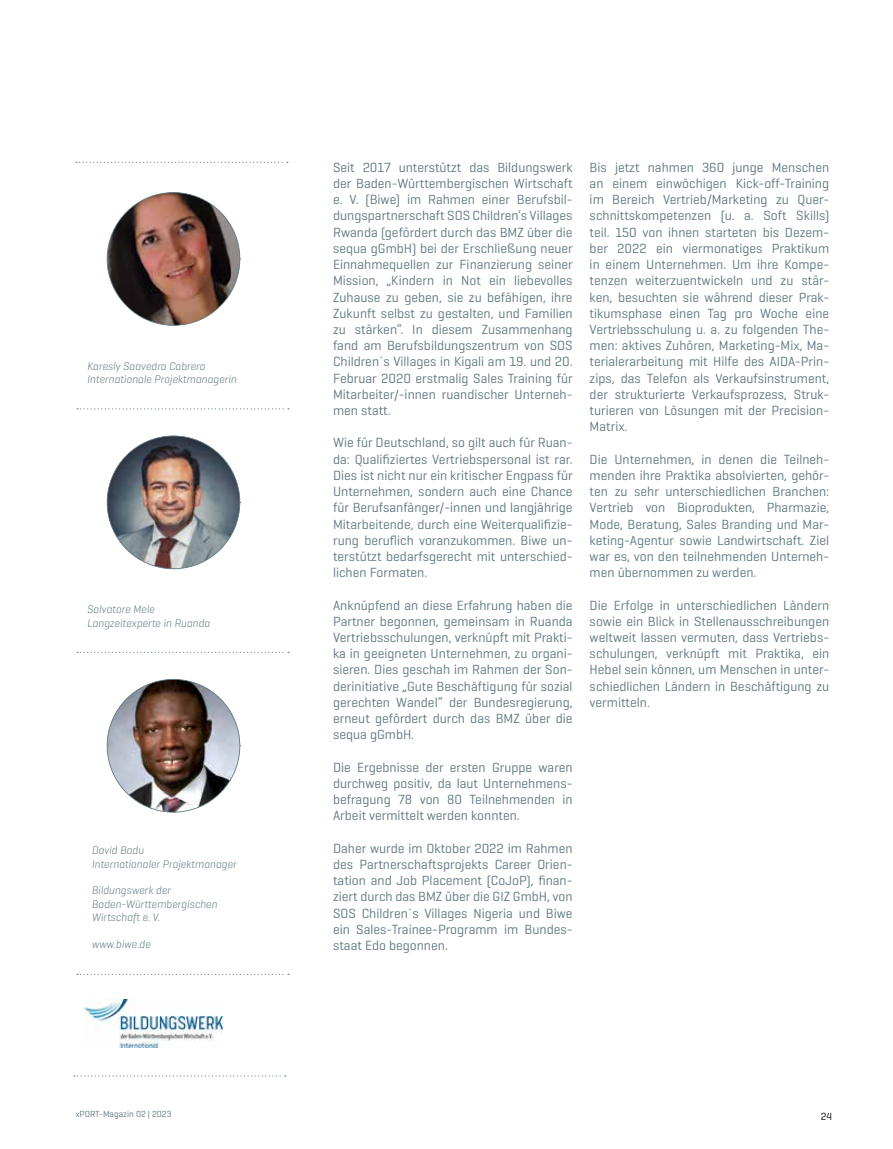
<style>
.page{position:relative;width:893px;height:1149px;background:#fff}
.page>*{position:absolute;margin:0;border:0;box-sizing:border-box;transform-origin:0 0}
.t1{font:13.5px/16.2px "Geogrotesque";color:#5e767f;text-align:justify}
.t2{font:italic 300 11.25px/13.4px "Geogrotesque";color:#5e767f}
.t3{font:10.5px "Geogrotesque";color:#000}
.t4{font:9px "Geogrotesque";color:#5e767f}
</style>
<div class="page">
<img style="left:107px;top:192px;width:134px;height:134px">
<svg style="left:76px;top:162px;width:212px;height:1px"></svg>
<svg style="left:77px;top:973px;width:212px;height:1px"></svg>
<img style="left:85px;top:999px;width:137px;height:48px">
<svg style="left:74px;top:1075px;width:212px;height:1px"></svg>
<svg style="left:77px;top:408px;width:212px;height:1px"></svg>
<img style="left:107px;top:435px;width:134px;height:134px">
<svg style="left:77px;top:651px;width:212px;height:1px"></svg>
<img style="left:107px;top:678px;width:134px;height:134px">
<p class="t2" style="left:87px;top:358px;width:151px">Karesly Saavedra Cabrera<br>Internationale Projektmanagerin</p>
<p class="t2" style="left:87px;top:602px;width:124px">Salvatore Mele<br>Langzeitexperte in Ruanda</p>
<p class="t2" style="left:92px;top:843px;width:146px">David Badu<br>Internationaler Projektmanager</p>
<p class="t2" style="left:92px;top:883px;width:127px">Bildungswerk der<br>Baden-Württembergischen<br>Wirtschaft e. V.</p>
<p class="t2" style="left:92px;top:937px;width:60px">www.biwe.de</p>
<p class="t4" style="left:75px;top:1108px;width:98px">xPORT-Magazin 02 | 2023</p>
<p class="t1" style="left:333px;top:159px;width:241px">Seit 2017 unterstützt das Bildungswerk der Baden-Württembergischen Wirtschaft e. V. (Biwe) im Rahmen einer Berufsbil&shy;dungspartnerschaft SOS Children‘s Villages Rwanda (gefördert durch das BMZ über die sequa gGmbH) bei der Erschließung neuer Einnahmequellen zur Finanzierung seiner Mission, „Kindern in Not ein liebevolles Zuhause zu geben, sie zu befähigen, ihre Zukunft selbst zu gestalten, und Familien zu stärken“. In diesem Zusammenhang fand am Berufsbildungszentrum von SOS Children´s Villages in Kigali am 19. und 20.<br>Februar 2020 erstmalig Sales Training für Mitarbeiter/-innen ruandischer Unterneh&shy;men statt.</p>
<p class="t1" style="left:333px;top:434px;width:241px">Wie für Deutschland, so gilt auch für Ruan&shy;da: Qualifiziertes Vertriebspersonal ist rar.<br>Dies ist nicht nur ein kritischer Engpass für Unternehmen, sondern auch eine Chance für Berufsanfänger/-innen und langjährige Mitarbeitende, durch eine Weiterqualifizie&shy;rung beruflich voranzukommen. Biwe un&shy;terstützt bedarfsgerecht mit unterschied&shy;lichen Formaten.</p>
<p class="t1" style="left:333px;top:596px;width:241px">Anknüpfend an diese Erfahrung haben die Partner begonnen, gemeinsam in Ruanda Vertriebsschulungen, verknüpft mit Prakti&shy;ka in geeigneten Unternehmen, zu organi&shy;sieren. Dies geschah im Rahmen der Son&shy;derinitiative „Gute Beschäftigung für sozial gerechten Wandel“ der Bundesregierung, erneut gefördert durch das BMZ über die sequa gGmbH.</p>
<p class="t1" style="left:333px;top:758px;width:241px">Die Ergebnisse der ersten Gruppe waren durchweg positiv, da laut Unternehmens&shy;befragung 78 von 80 Teilnehmenden in Arbeit vermittelt werden konnten.</p>
<p class="t1" style="left:333px;top:839px;width:241px">Daher wurde im Oktober 2022 im Rahmen des Partnerschaftsprojekts Career Orien&shy;tation and Job Placement (CoJoP), finan&shy;ziert durch das BMZ über die GIZ GmbH, von SOS Children´s Villages Nigeria und Biwe ein Sales-Trainee-Programm im Bundes&shy;staat Edo begonnen.</p>
<p class="t1" style="left:590px;top:159px;width:241px">Bis jetzt nahmen 360 junge Menschen an einem einwöchigen Kick-off-Training im Bereich Vertrieb/Marketing zu Quer&shy;schnittskompetenzen (u. a. Soft Skills) teil. 150 von ihnen starteten bis Dezem&shy;ber 2022 ein viermonatiges Praktikum in einem Unternehmen. Um ihre Kompe&shy;tenzen weiterzuentwickeln und zu stär&shy;ken, besuchten sie während dieser Prak&shy;tikumsphase einen Tag pro Woche eine Vertriebsschulung u. a. zu folgenden The&shy;men: aktives Zuhören, Marketing-Mix, Ma&shy;terialerarbeitung mit Hilfe des AIDA-Prin&shy;zips, das Telefon als Verkaufsinstrument, der strukturierte Verkaufsprozess, Struk&shy;turieren von Lösungen mit der Precision-Matrix.</p>
<p class="t1" style="left:590px;top:450px;width:241px">Die Unternehmen, in denen die Teilneh&shy;menden ihre Praktika absolvierten, gehör&shy;ten zu sehr unterschiedlichen Branchen:<br>Vertrieb von Bioprodukten, Pharmazie, Mode, Beratung, Sales Branding und Mar&shy;keting-Agentur sowie Landwirtschaft. Ziel war es, von den teilnehmenden Unterneh&shy;men übernommen zu werden.</p>
<p class="t1" style="left:590px;top:596px;width:241px">Die Erfolge in unterschiedlichen Ländern sowie ein Blick in Stellenausschreibungen weltweit lassen vermuten, dass Vertriebs&shy;schulungen, verknüpft mit Praktika, ein Hebel sein können, um Menschen in unter&shy;schiedlichen Ländern in Beschäftigung zu vermitteln.</p>
<p class="t3" style="left:821px;top:1109px;width:13px">24</p>
</div>
